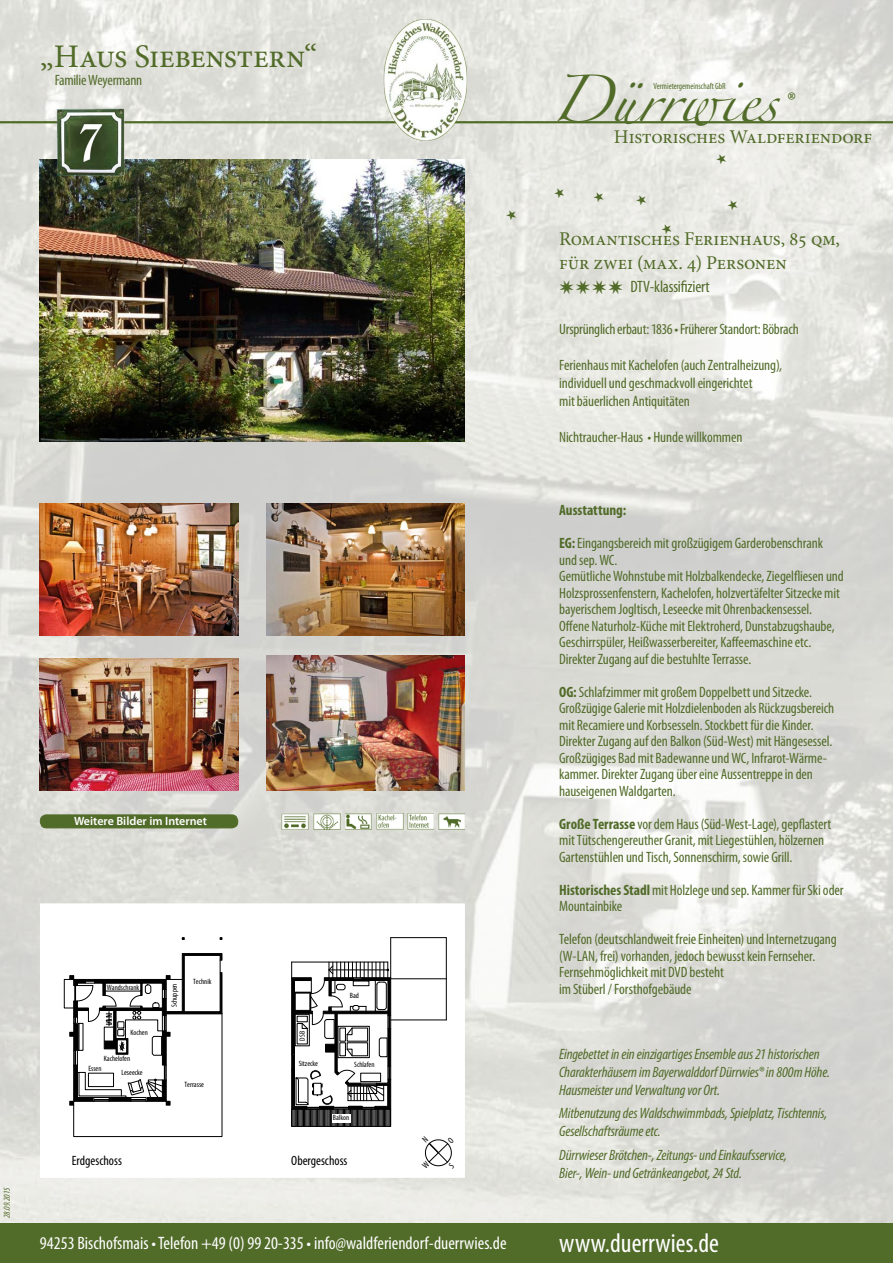
<style>
.page{position:relative;width:893px;height:1263px;background:#fff}
.page>*{position:absolute;margin:0;border:0;box-sizing:border-box;transform-origin:0 0}
.t1{font:42px "Zapfino";color:#516b29}
.t2{font:33px "Minion Pro";letter-spacing:-.015em;color:#516b29}
.t3{font:28.2px "Minion Pro";color:#516b29}
.t4{font:condensed 27px "Myriad Pro";color:#fff}
.t5{font:19.5px/23.4px "Minion Pro";letter-spacing:-.01em;color:#516b29}
.t6{font:condensed 18px "Myriad Pro";color:#fff}
.t7{font:condensed 16.5px "Myriad Pro";letter-spacing:-.01em;color:#516b29}
.t8{font:condensed 15px/16.5px "Myriad Pro";letter-spacing:-.005em;color:#516b29}
.t9{font:italic condensed 15px/18px "Myriad Pro";letter-spacing:-.01em;color:#516b29}
.t10{font:700 condensed 15px "Myriad Pro";color:#516b29}
.t11{font:condensed 13.5px "Myriad Pro";color:#000}
.t12{font:600 12px "Myriad Pro";color:#fff}
.t13{font:condensed 9px "Myriad Pro";color:#516b29;scale:.93 1}
.t14{font:italic condensed 9px "Myriad Pro";letter-spacing:-.02em;color:#516b29}
.t15{font:condensed 7.65px "Myriad Pro";color:#000}
.s1{font-weight:700}
</style>
<div class="page">
<img style="left:0;top:0;width:893px;height:1223px">
<hr style="left:0;top:121px;width:893px;height:2px;background:#516b29">
<div style="left:0;top:1223px;width:893px;height:40px;background:#516b29"></div>
<img style="left:282px;top:813px;width:26px;height:16px">
<img style="left:314px;top:813px;width:26px;height:16px">
<img style="left:438px;top:813px;width:27px;height:16px">
<img style="left:40px;top:159px;width:425px;height:283px">
<img style="left:56px;top:108px;width:69px;height:68px">
<img style="left:377px;top:813px;width:26px;height:16px">
<img style="left:408px;top:813px;width:26px;height:16px">
<img style="left:345px;top:813px;width:27px;height:16px">
<img style="left:40px;top:504px;width:198px;height:132px">
<img style="left:267px;top:504px;width:198px;height:132px">
<img style="left:40px;top:659px;width:198px;height:131px">
<img style="left:267px;top:655px;width:198px;height:135px">
<div style="left:40px;top:815px;width:198px;height:13px;background:#516b29;border-radius:6px"></div>
<div style="left:40px;top:814px;width:198px;height:14px;border:1px solid #516b29;border-radius:6px"></div>
<div style="left:40px;top:903px;width:425px;height:275px;background:#fff;border:2px solid #fff"></div>
<div style="left:64px;top:979px;width:10px;height:29px;border:1px solid #000"></div>
<svg style="left:70px;top:953px;width:152px;height:184px"></svg>
<svg style="left:145px;top:985px;width:6px;height:8px"></svg>
<svg style="left:291px;top:962px;width:100px;height:164px"></svg>
<div style="left:361px;top:1073px;width:20px;height:9px;background:#fff"></div>
<div style="left:361px;top:1073px;width:20px;height:9px;border:1px solid #000"></div>
<hr style="left:166px;top:1013px;width:56px;height:1px;background:#000">
<hr style="left:391px;top:1020px;width:55px;height:1px;background:#000">
<hr style="left:446px;top:938px;width:1px;height:82px;background:#000">
<hr style="left:391px;top:937px;width:55px;height:1px;background:#000">
<hr style="left:390px;top:938px;width:1px;height:40px;background:#000">
<hr style="left:391px;top:978px;width:55px;height:1px;background:#000">
<div style="left:644px;top:73px;width:90px;height:26px;background:#fff;opacity:.75"></div>
<img style="left:381px;top:16px;width:88px;height:126px">
<svg style="left:560px;top:280px;width:62px;height:14px"></svg>
<svg style="left:592px;top:190px;width:13px;height:13px"></svg>
<svg style="left:635px;top:193px;width:13px;height:13px"></svg>
<svg style="left:553px;top:186px;width:13px;height:13px"></svg>
<svg style="left:505px;top:208px;width:13px;height:13px"></svg>
<svg style="left:715px;top:152px;width:13px;height:13px"></svg>
<svg style="left:660px;top:222px;width:13px;height:13px"></svg>
<svg style="left:726px;top:198px;width:13px;height:13px"></svg>
<svg style="left:424px;top:1139px;width:28px;height:28px"></svg>
<h2 class="t2" style="left:40px;top:34px;width:279px">„Haus Siebenstern“</h2>
<p class="t8" style="left:55px;top:71px;width:89px">Familie Weyermann</p>
<h1 class="t1" style="left:551px;top:82px;width:228px">Dürrwies</h1>
<p class="t13" style="left:654px;top:81px;width:79px">Vermietergemeinschaft GbR</p>
<h3 class="t3" style="left:787px;top:83px;width:11px">®</h3>
<h3 class="t5" style="left:614px;top:125px;width:260px">Historisches Waldferiendorf</h3>
<p class="t14" style="left:1px;top:1218px;width:32px;rotate:-90deg">28.09.2015</p>
<p class="t12" style="left:74px;top:814px;width:135px">Weitere Bilder im Internet</p>
<p class="t15" style="left:107px;top:983px;width:34px">Wandschrank</p>
<p class="t15" style="left:130px;top:1028px;width:19px">Kochen</p>
<p class="t15" style="left:104px;top:1053px;width:28px">Kachelofen</p>
<p class="t15" style="left:88px;top:1063px;width:15px">Essen</p>
<p class="t15" style="left:121px;top:1068px;width:23px">Leseecke</p>
<p class="t15" style="left:170px;top:1007px;width:25px;rotate:-90deg">Schuppen</p>
<p class="t15" style="left:193px;top:976px;width:20px">Technik</p>
<p class="t15" style="left:185px;top:1080px;width:21px">Terrasse</p>
<p class="t15" style="left:298px;top:1040px;width:11px;rotate:-90deg">DSB</p>
<p class="t15" style="left:299px;top:1058px;width:21px">Sitzecke</p>
<p class="t15" style="left:350px;top:990px;width:11px">Bad</p>
<p class="t15" style="left:354px;top:1060px;width:22px">Schlafen</p>
<p class="t15" style="left:333px;top:1113px;width:18px">Balkon</p>
<p class="t11" style="left:72px;top:1152px;width:51px">Erdgeschoss</p>
<p class="t11" style="left:291px;top:1152px;width:58px">Obergeschoss</p>
<h3 class="t5" style="left:559px;top:228px;width:282px">Romantisches Ferienhaus, 85 qm, für zwei (max. 4) Personen</h3>
<p class="t7" style="left:630px;top:277px;width:81px">DTV-klassifiziert</p>
<p class="t8" style="left:559px;top:320px;width:241px">Ursprünglich erbaut: 1836 • Früherer Standort: Böbrach</p>
<p class="t8" style="left:559px;top:356px;width:224px;line-height:18px">Ferienhaus mit Kachelofen (auch Zentralheizung), individuell und geschmackvoll eingerichtet<br>mit bäuerlichen Antiquitäten</p>
<p class="t8" style="left:559px;top:428px;width:185px">Nichtraucher-Haus • Hunde willkommen</p>
<p class="t10" style="left:559px;top:501px;width:69px">Ausstattung:</p>
<p class="t8" style="left:559px;top:535px;width:286px"><span class="s1">EG:</span> Eingangsbereich mit großzügigem Garderobenschrank und sep. WC.<br>Gemütliche Wohnstube mit Holzbalkendecke, Ziegelfliesen und Holzsprossenfenstern, Kachelofen, holzvertäfelter Sitzecke mit bayerischem Jogltisch, Leseecke mit Ohrenbackensessel.<br>Offene Naturholz-Küche mit Elektroherd, Dunstabzugshaube, Geschirrspüler, Heißwasserbereiter, Kaffeemaschine etc.<br>Direkter Zugang auf die bestuhlte Terrasse.</p>
<p class="t8" style="left:559px;top:683px;width:277px"><span class="s1">OG:</span> Schlafzimmer mit großem Doppelbett und Sitzecke.<br>Großzügige Galerie mit Holzdielenboden als Rückzugsbereich mit Recamiere und Korbsesseln. Stockbett für die Kinder.<br>Direkter Zugang auf den Balkon (Süd-West) mit Hängesessel.<br>Großzügiges Bad mit Badewanne und WC, Infrarot-Wärme&shy;kammer. Direkter Zugang über eine Aussentreppe in den hauseigenen Waldgarten.</p>
<p class="t8" style="left:559px;top:815px;width:274px"><span class="s1">Große Terrasse</span> vor dem Haus (Süd-West-Lage), gepflastert mit Tütschengereuther Granit, mit Liegestühlen, hölzernen<br>Gartenstühlen und Tisch, Sonnenschirm, sowie Grill.</p>
<p class="t8" style="left:559px;top:881px;width:286px"><span class="s1">Historisches Stadl</span> mit Holzlege und sep. Kammer für Ski oder<br>Mountainbike</p>
<p class="t8" style="left:559px;top:931px;width:279px">Telefon (deutschlandweit freie Einheiten) und Internetzugang (W-LAN, frei) vorhanden, jedoch bewusst kein Fernseher.<br>Fernsehmöglichkeit mit DVD besteht<br>im Stüberl / Forsthofgebäude</p>
<p class="t9" style="left:559px;top:1045px;width:272px">Eingebettet in ein einzigartiges Ensemble aus 21 historischen<br>Charakterhäusern im Bayerwalddorf Dürrwies® in 800m Höhe.<br>Hausmeister und Verwaltung vor Ort.</p>
<p class="t9" style="left:559px;top:1104px;width:270px">Mitbenutzung des Waldschwimmbads, Spielplatz, Tischtennis,<br>Gesellschaftsräume etc.</p>
<p class="t9" style="left:559px;top:1146px;width:229px">Dürrwieser Brötchen-, Zeitungs- und Einkaufsservice,<br>Bier-, Wein- und Getränkeangebot, 24 Std.</p>
<p class="t6" style="left:40px;top:1232px;width:468px">94253 Bischofsmais • Telefon +49 (0) 99 20-335 • info@waldferiendorf-duerrwies.de</p>
<h3 class="t4" style="left:559px;top:1227px;width:161px">www.duerrwies.de</h3>
</div>
